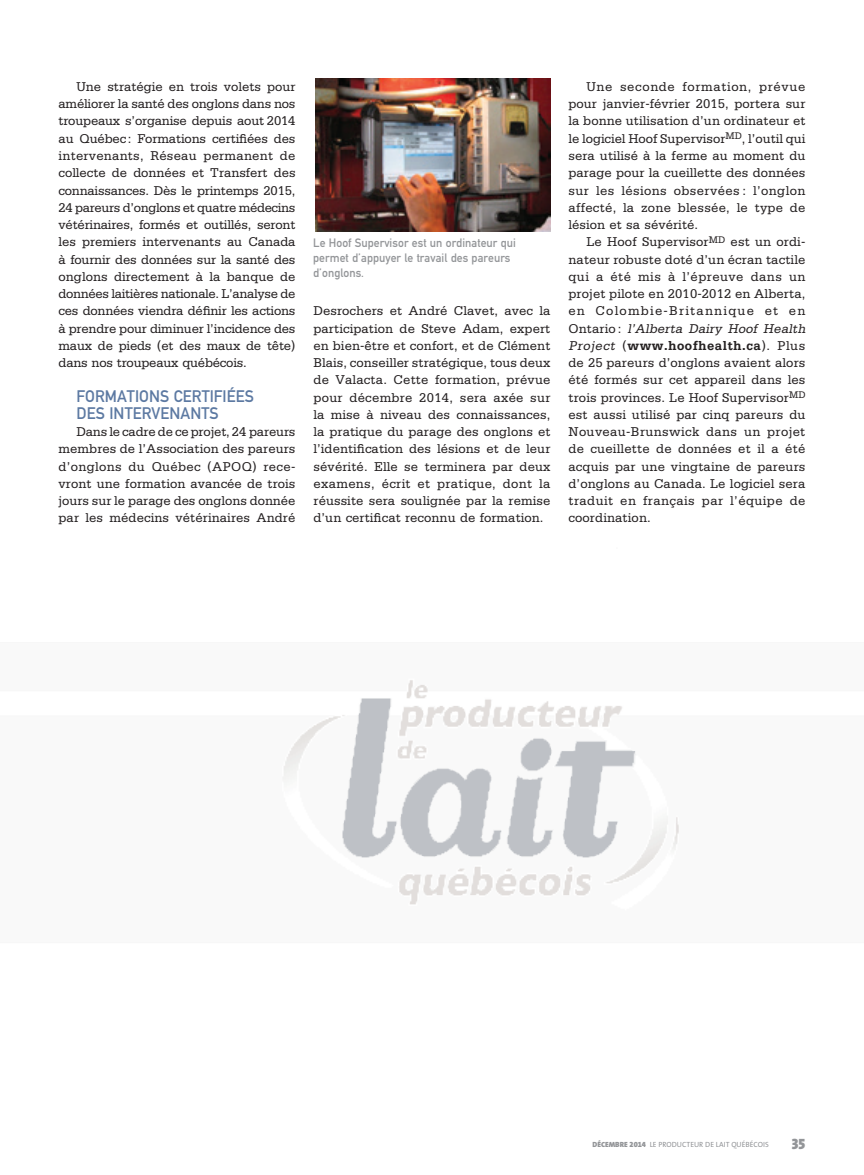
<style>
.page{position:relative;width:864px;height:1175px;background:#fff}
.page>*{position:absolute;margin:0;border:0;box-sizing:border-box;transform-origin:0 0}
.t1{font:16.5px/17.2px "DIN Mittelschrift";letter-spacing:.005em;color:#5c79a2}
.t2{font:15px "The Mix Black Caps";color:#939598}
.t3{font:13.5px/17.2px "Serifa";letter-spacing:.01em;color:#231f20;text-align:justify}
.t4{font:12px/15px "DIN Mittelschrift";letter-spacing:.005em;color:#939598}
.t5{font:7.5px "The Sans";color:#939598}
.s1{font-style:italic}
.s2{font-weight:700}
.s3{font-weight:900}
.s4{font-family:"The Sans Black Expert"}
</style>
<div class="page">
<img style="left:283px;top:680px;width:396px;height:225px">
<img style="left:315px;top:79px;width:236px;height:153px">
<p class="t3" style="left:59px;top:78px;width:239px;text-indent:18px">Une stratégie en trois volets pour améliorer la santé des onglons dans nos troupeaux s’organise depuis aout 2014 au Québec: Formations certifiées des intervenants, Réseau permanent de collecte de données et Transfert des connaissances. Dès le printemps 2015, 24 pareurs d’onglons et quatre médecins vétérinaires, formés et outillés, seront les premiers intervenants au Canada à fournir des données sur la santé des onglons directement à la banque de données laitières nationale. L’analyse de ces données viendra définir les actions à prendre pour diminuer l’incidence des maux de pieds (et des maux de tête) dans nos troupeaux québécois.</p>
<p class="t1" style="left:77px;top:387px;width:179px">FORMATIONS CERTIFIÉES<br>DES INTERVENANTS</p>
<p class="t3" style="left:59px;top:423px;width:239px;text-indent:18px">Dans le cadre de ce projet, 24 pareurs membres de l’Association des pareurs d’onglons du Québec (APOQ) rece&shy;vront une formation avancée de trois jours sur le parage des onglons donnée par les médecins vétérinaires André</p>
<p class="t4" style="left:313px;top:235px;width:204px">Le Hoof Supervisor est un ordinateur qui permet d’appuyer le travail des pareurs d’onglons.</p>
<p class="t3" style="left:314px;top:302px;width:239px">Desrochers et André Clavet, avec la participation de Steve Adam, expert en bien-être et confort, et de Clément Blais, conseiller stratégique, tous deux de Valacta. Cette formation, prévue pour décembre 2014, sera axée sur la mise à niveau des connaissances, la pratique du parage des onglons et l’identification des lésions et de leur sévérité. Elle se terminera par deux examens, écrit et pratique, dont la réussite sera soulignée par la remise d’un certificat reconnu de formation.</p>
<p class="t3" style="left:568px;top:78px;width:239px;text-indent:18px">Une seconde formation, prévue pour janvier-février 2015, portera sur la bonne utilisation d’un ordinateur et le logiciel Hoof Supervisor<sup>MD</sup>, l’outil qui sera utilisé à la ferme au moment du parage pour la cueillette des données sur les lésions observées : l’onglon affecté, la zone blessée, le type de lésion et sa sévérité.</p>
<p class="t3" style="left:568px;top:233px;width:241px;text-align:left;text-indent:18px">Le Hoof Supervisor<sup>MD</sup> est un ordi&shy;nateur robuste doté d’un écran tactile qui a été mis à l’épreuve dans un projet pilote en 2010-2012 en Alberta, en Colombie-Britannique et en O n t a r i o : <span class="s1">l’Alberta Dairy Hoof Health Project</span> (<span class="s2">www.hoofhealth.ca</span>). Plus de 25 pareurs d’onglons avaient alors été formés sur cet appareil dans les trois provinces. Le Hoof Supervisor<sup>MD </sup>est aussi utilisé par cinq pareurs du Nouveau-Brunswick dans un projet de cueillette de données et il a été acquis par une vingtaine de pareurs d’onglons au Canada. Le logiciel sera traduit en français par l’équipe de coordination.</p>
<p class="t5" style="left:593px;top:1138px;width:178px"><span class="s3">DÉCEMBRE</span> <span class="s4">2014</span> LE PRODUCTEUR DE LAIT QUÉBÉCOIS</p>
<p class="t2" style="left:792px;top:1131px;width:15px">35</p>
</div>
